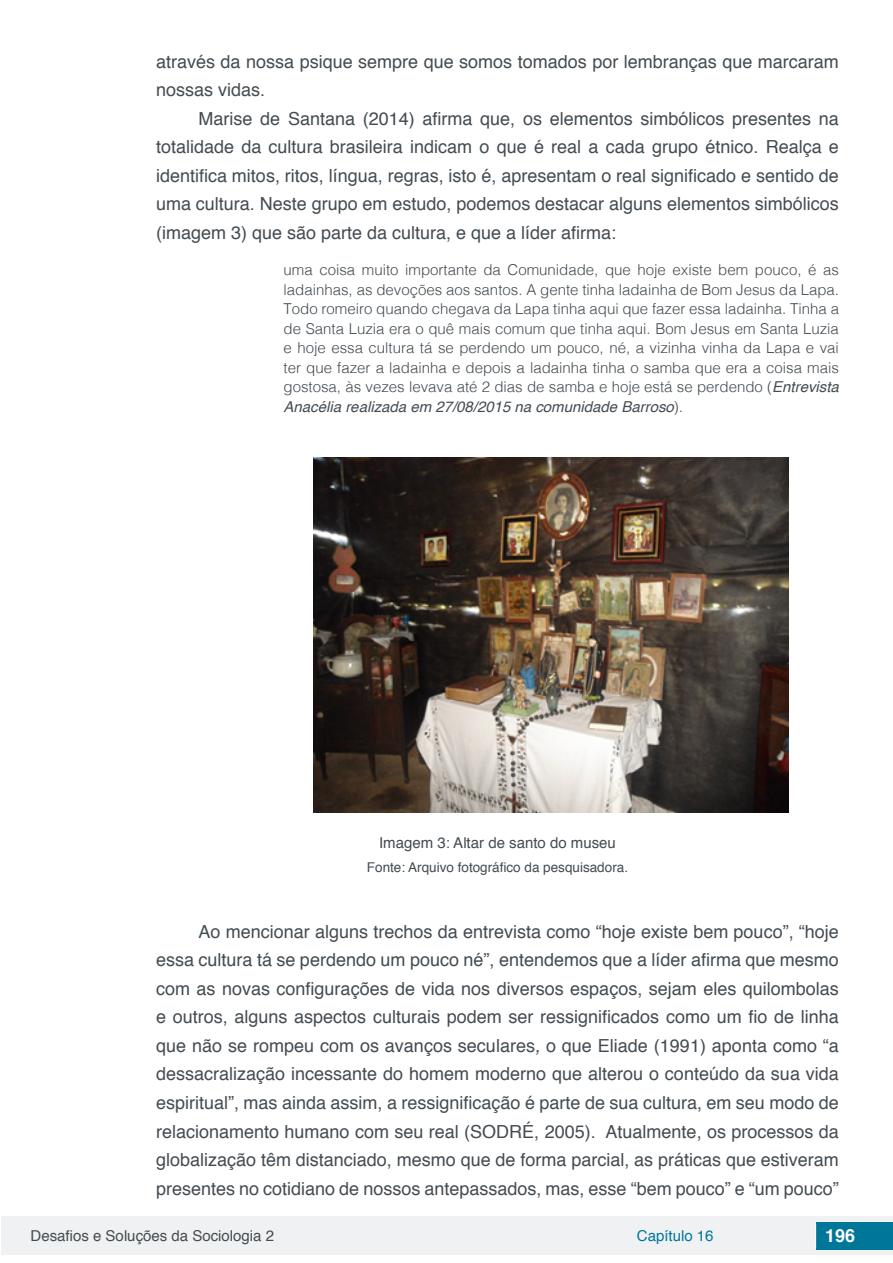
<style>
.page{position:relative;width:893px;height:1263px;background:#fff}
.page>*{position:absolute;margin:0;border:0;box-sizing:border-box;transform-origin:0 0}
.txt{font:18px/28.5px "Helvetica";color:#434c52;text-align:justify}
.t1{font:700 18px "Helvetica";color:#fff}
.citacoes{font:300 15px/19.5px "Helvetica";color:#434c52;text-align:justify}
.info_tab_gra_imag{font:15px "Helvetica";color:#434c52}
.t2{font:15px "Helvetica";color:#007699}
.fonte_tab_gra_imag{font:13.5px "Helvetica";color:#434c52}
.s1{font-weight:400;font-style:italic}
.s2{font-style:italic}
</style>
<div class="page">
<div style="left:1px;top:1216px;width:891px;height:38px;background:#f0f1f2"></div>
<div style="left:816px;top:1222px;width:77px;height:27px;background:#007699"></div>
<svg style="left:815px;top:1224px;width:1px;height:24px"></svg>
<img style="left:314px;top:458px;width:474px;height:355px">
<p class="txt" style="left:156px;top:47px;width:684px">através da nossa psique sempre que somos tomados por lembranças que marcaram nossas vidas.</p>
<p class="txt" style="left:156px;top:104px;width:684px;text-indent:43px">Marise de Santana (2014) afirma que, os elementos simbólicos presentes na totalidade da cultura brasileira indicam o que é real a cada grupo étnico. Realça e identifica mitos, ritos, língua, regras, isto é, apresentam o real significado e sentido de uma cultura. Neste grupo em estudo, podemos destacar alguns elementos simbólicos (imagem 3) que são parte da cultura, e que a líder afirma:</p>
<p class="citacoes" style="left:284px;top:259px;width:557px">uma coisa muito importante da Comunidade, que hoje existe bem pouco, é as ladainhas, as devoções aos santos. A gente tinha ladainha de Bom Jesus da Lapa.<br>Todo romeiro quando chegava da Lapa tinha aqui que fazer essa ladainha. Tinha a de Santa Luzia era o quê mais comum que tinha aqui. Bom Jesus em Santa Luzia e hoje essa cultura tá se perdendo um pouco, né, a vizinha vinha da Lapa e vai ter que fazer a ladainha e depois a ladainha tinha o samba que era a coisa mais gostosa, às vezes levava até 2 dias de samba e hoje está se perdendo (<span class="s1">Entrevista Anacélia realizada em 27/08/2015 na comunidade Barroso</span>).</p>
<p class="info_tab_gra_imag" style="left:379px;top:831px;width:238px">Imagem 3: Altar de santo do museu</p>
<p class="fonte_tab_gra_imag" style="left:367px;top:857px;width:263px">Fonte: Arquivo fotográfico da pesquisadora.</p>
<p class="txt" style="left:156px;top:918px;width:684px;text-indent:43px">Ao mencionar alguns trechos da entrevista como “hoje existe bem pouco”, “hoje essa cultura tá se perdendo um pouco né”, entendemos que a líder afirma que mesmo com as novas configurações de vida nos diversos espaços, sejam eles quilombolas e outros, alguns aspectos culturais podem ser ressignificados como um fio de linha que não se rompeu com os avanços seculares<span class="s2">,</span> o que Eliade (1991) aponta como “a dessacralização incessante do homem moderno que alterou o conteúdo da sua vida espiritual”, mas ainda assim, a ressignificação é parte de sua cultura, em seu modo de relacionamento humano com seu real (SODRÉ, 2005). Atualmente, os processos da globalização têm distanciado, mesmo que de forma parcial, as práticas que estiveram presentes no cotidiano de nossos antepassados, mas, esse “bem pouco” e “um pouco”</p>
<p class="info_tab_gra_imag" style="left:31px;top:1224px;width:245px">Desafios e Soluções da Sociologia 2</p>
<p class="t2" style="left:637px;top:1224px;width:78px">Capítulo 16</p>
<p class="t1" style="left:825px;top:1221px;width:32px">196</p>
</div>
